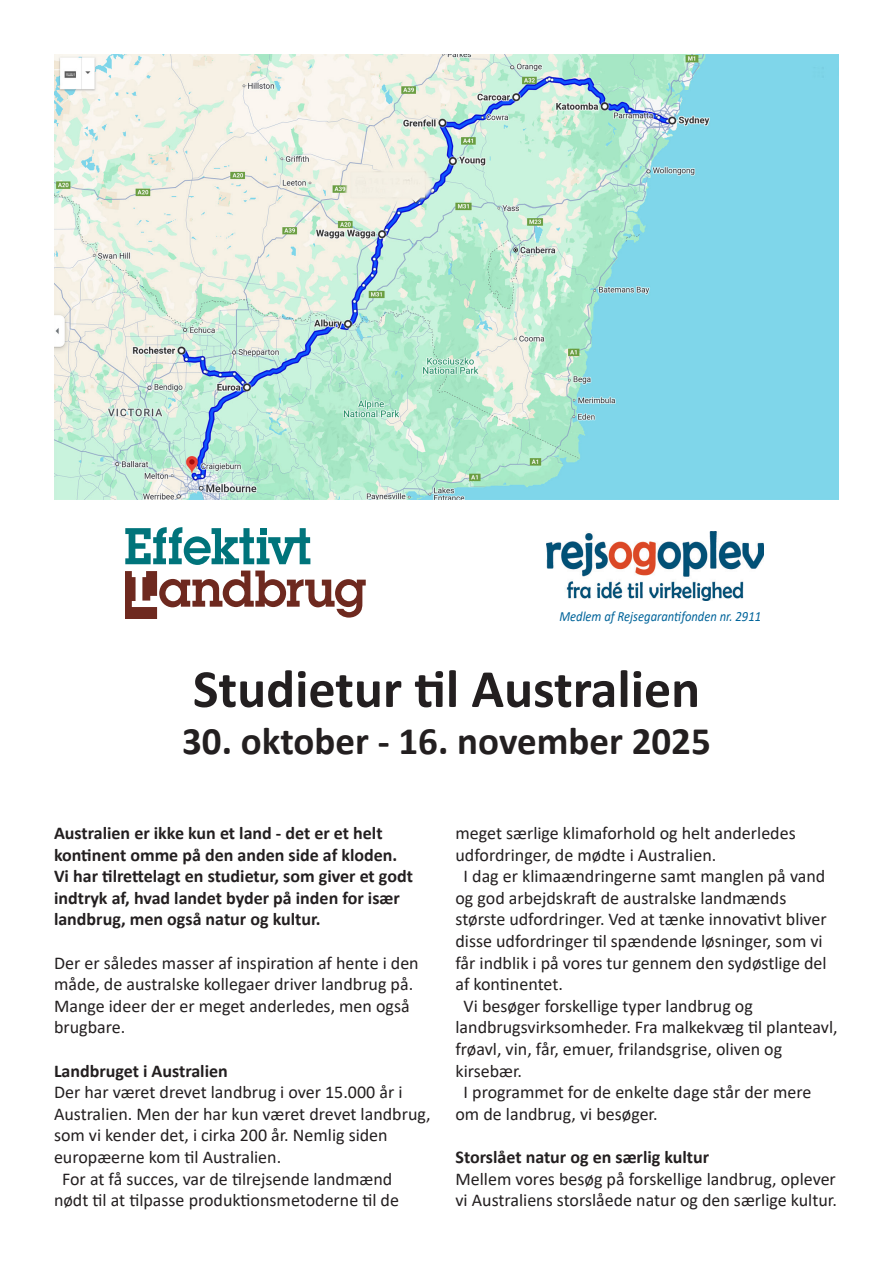
<style>
.page{position:relative;width:893px;height:1263px;background:#fff}
.page>*{position:absolute;margin:0;border:0;box-sizing:border-box;transform-origin:0 0}
.t1{font:700 54px "Calibri";color:#231f20}
.t2{font:700 39px "Calibri";color:#231f20}
.t3{font:18px/21.6px "Calibri";color:#231f20}
.t4{font:700 18px/21.6px "Calibri";color:#231f20}
.t5{font:italic 14.1px "Calibri";color:#00649a;scale:.9 1}
</style>
<div class="page">
<img style="left:547px;top:532px;width:217px;height:69px">
<svg style="left:125px;top:527px;width:241px;height:92px"></svg>
<img style="left:54px;top:54px;width:785px;height:445px">
<p class="t5" style="left:559px;top:606px;width:226px">Medlem af Rejsegarantifonden nr. 2911</p>
<p class="t1" style="left:193px;top:651px;width:509px">Studietur til Australien</p>
<p class="t2" style="left:182px;top:713px;width:530px">30. oktober - 16. november 2025</p>
<p class="t4" style="left:54px;top:822px;width:360px">Australien er ikke kun et land - det er et helt kontinent omme på den anden side af kloden.<br>Vi har tilrettelagt en studietur, som giver et godt indtryk af, hvad landet byder på inden for især landbrug, men også natur og kultur.</p>
<p class="t3" style="left:54px;top:951px;width:366px">Der er således masser af inspiration af hente i den måde, de australske kollegaer driver landbrug på.<br>Mange ideer der er meget anderledes, men også brugbare.</p>
<p class="t4" style="left:54px;top:1059px;width:175px">Landbruget i Australien</p>
<p class="t3" style="left:54px;top:1081px;width:378px">Der har været drevet landbrug i over 15.000 år i Australien. Men der har kun været drevet landbrug, som vi kender det, i cirka 200 år. Nemlig siden europæerne kom til Australien.</p>
<p class="t3" style="left:54px;top:1167px;width:347px;text-align:center">For at få succes, var de tilrejsende landmænd nødt til at tilpasse produktionsmetoderne til de</p>
<p class="t3" style="left:455px;top:822px;width:342px">meget særlige klimaforhold og helt anderledes udfordringer, de mødte i Australien.</p>
<p class="t3" style="left:455px;top:865px;width:373px;text-indent:8px">I dag er klimaændringerne samt manglen på vand og god arbejdskraft de australske landmænds største udfordringer. Ved at tænke innovativt bliver disse udfordringer til spændende løsninger, som vi får indblik i på vores tur gennem den sydøstlige del af kontinentet.</p>
<p class="t3" style="left:455px;top:994px;width:384px;text-indent:8px">Vi besøger forskellige typer landbrug og landbrugsvirksomheder. Fra malkekvæg til planteavl, frøavl, vin, får, emuer, frilandsgrise, oliven og kirsebær.</p>
<p class="t3" style="left:455px;top:1081px;width:357px;text-indent:8px">I programmet for de enkelte dage står der mere om de landbrug, vi besøger.</p>
<p class="t4" style="left:455px;top:1146px;width:255px">Storslået natur og en særlig kultur</p>
<p class="t3" style="left:455px;top:1167px;width:383px">Mellem vores besøg på forskellige landbrug, oplever vi Australiens storslåede natur og den særlige kultur.</p>
</div>
